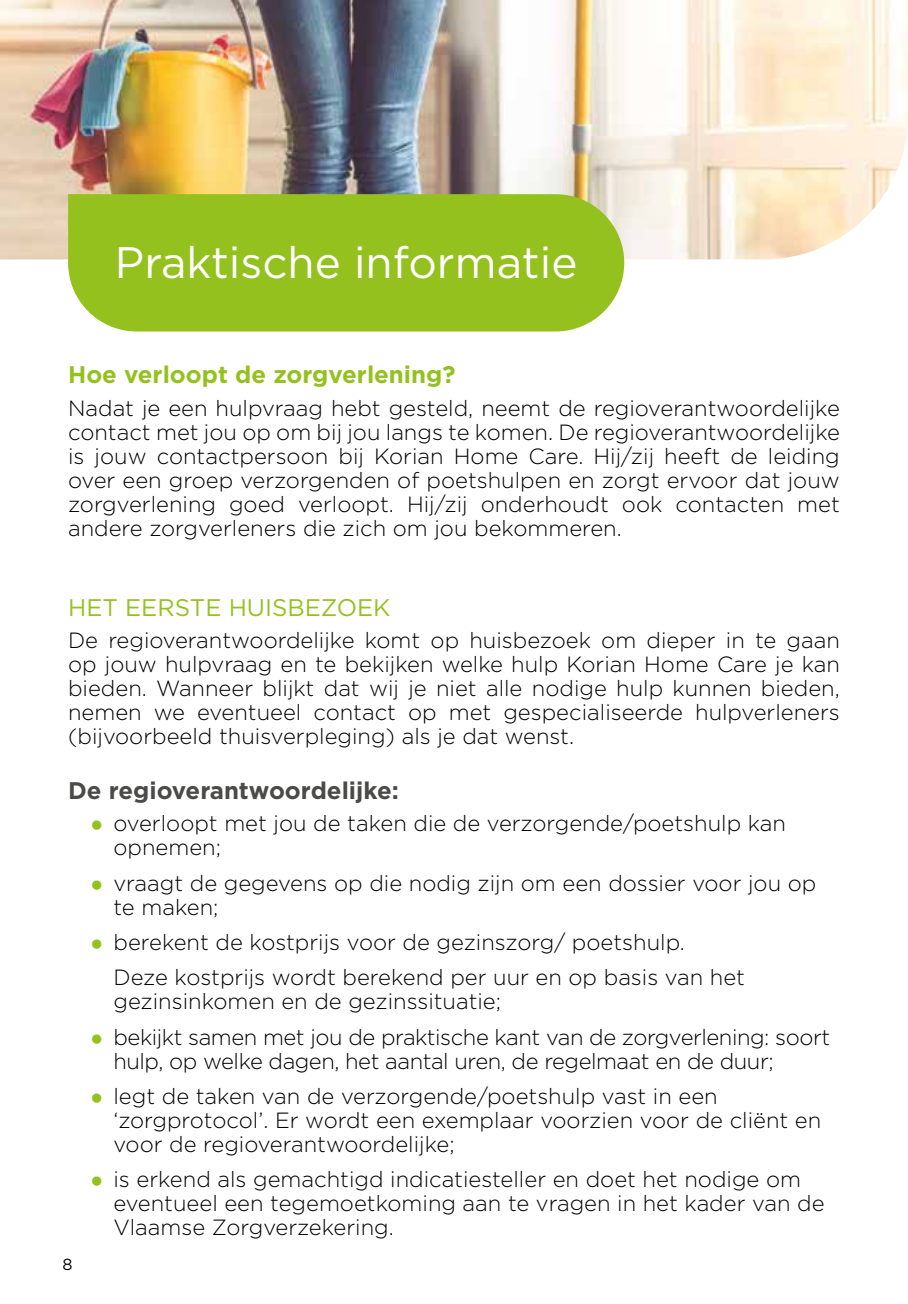
<style>
.page{position:relative;width:908px;height:1304px;background:#fff}
.page>*{position:absolute;margin:0;border:0;box-sizing:border-box;transform-origin:0 0}
.t1{font:44px "Gotham";color:#fff}
.t2{font:700 24px "Gotham";color:#95c11f}
.t3{font:700 24px "Gotham";color:#4a4a49}
.t4{font:24px "Gotham";color:#95c11f}
.t5{font:300 22px/24px "Gotham";color:#000}
.t6{font:300 22px/24px "Gotham";letter-spacing:-.02em;color:#000}
.t7{font:16px "Gotham";color:#000}
.s1{color:#95c11f}
</style>
<div class="page">
<img style="left:0;top:0;width:907px;height:259px">
<div style="left:68px;top:194px;width:556px;height:137px;background:#95c11f"></div>
<h1 class="t1" style="left:115px;top:234px;width:464px">Praktische informatie</h1>
<p class="t2" style="left:68px;top:359px;width:388px">Hoe verloopt de zorgverlening?</p>
<p class="t5" style="left:68px;top:396px;width:773px;text-align:justify">Nadat je een hulpvraag hebt gesteld, neemt de regioverantwoordelijke contact met jou op om bij jou langs te komen. De regioverantwoordelijke is jouw contactpersoon bij Korian Home Care. Hij/zij heeft de leiding over een groep verzorgenden of poetshulpen en zorgt ervoor dat jouw zorgverlening goed verloopt. Hij/zij onderhoudt ook contacten met andere zorgverleners die zich om jou bekommeren.</p>
<p class="t4" style="left:68px;top:592px;width:324px">HET EERSTE HUISBEZOEK</p>
<p class="t5" style="left:68px;top:628px;width:773px;text-align:justify">De regioverantwoordelijke komt op huisbezoek om dieper in te gaan op jouw hulpvraag en te bekijken welke hulp Korian Home Care je kan bieden. Wanneer blijkt dat wij je niet alle nodige hulp kunnen bieden, nemen we eventueel contact op met gespecialiseerde hulpverleners (bijvoorbeeld thuisverpleging) als je dat wenst.</p>
<p class="t3" style="left:68px;top:774px;width:332px">De regioverantwoordelijke:</p>
<p class="t5" style="left:113px;top:811px;width:673px;text-indent:-23px"><span class="s1">●</span> overloopt met jou de taken die de verzorgende/poetshulp kan opnemen;</p>
<p class="t5" style="left:113px;top:870px;width:704px;text-indent:-23px"><span class="s1">●</span> vraagt de gegevens op die nodig zijn om een dossier voor jou op te maken;</p>
<p class="t5" style="left:113px;top:924px;width:633px;line-height:35.4px;text-indent:-23px"><span class="s1">●</span> berekent de kostprijs voor de gezinszorg/ poetshulp.<br>Deze kostprijs wordt berekend per uur en op basis van het</p>
<p class="t5" style="left:113px;top:989px;width:389px">gezinsinkomen en de gezinssituatie;</p>
<p class="t6" style="left:113px;top:1024px;width:717px;text-indent:-23px"><span class="s1">●</span> bekijkt samen met jou de praktische kant van de zorgverlening: soort hulp, op welke dagen, het aantal uren, de regelmaat en de duur;</p>
<p class="t5" style="left:113px;top:1084px;width:709px;text-indent:-23px"><span class="s1">●</span> legt de taken van de verzorgende/poetshulp vast in een ‘zorgprotocol’. Er wordt een exemplaar voorzien voor de cliënt en voor de regioverantwoordelijke;</p>
<p class="t5" style="left:113px;top:1167px;width:712px;text-indent:-23px"><span class="s1">●</span> is erkend als gemachtigd indicatiesteller en doet het nodige om eventueel een tegemoetkoming aan te vragen in het kader van de<br>Vlaamse Zorgverzekering.</p>
<p class="t7" style="left:62px;top:1254px;width:12px">8</p>
</div>
